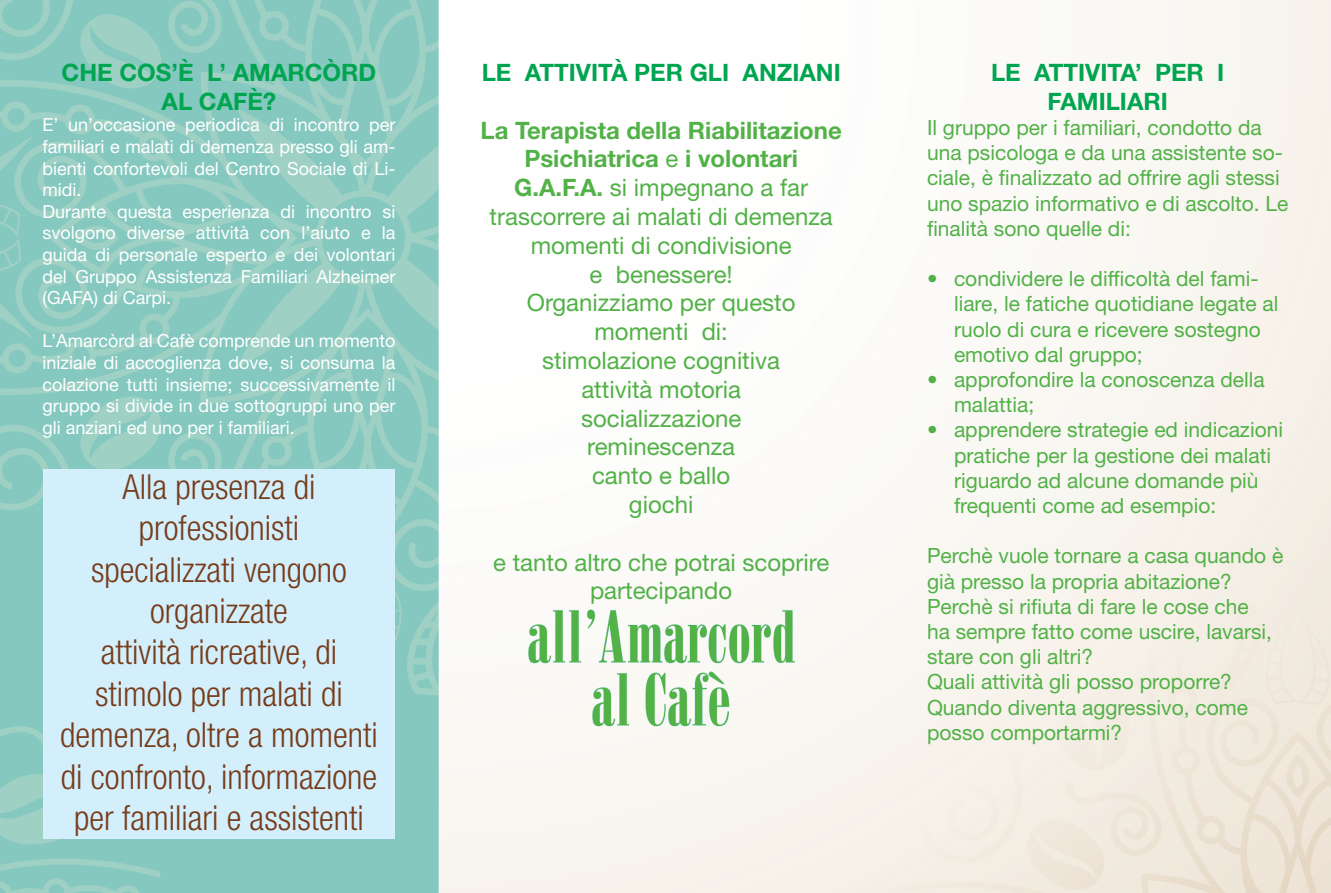
<style>
.page{position:relative;width:1331px;height:893px;background:#fff}
.page>*{position:absolute;margin:0;border:0;box-sizing:border-box;transform-origin:0 0}
.t1{font:72px/63px "Bodoni Poster Compressed";color:#52b147;text-align:center}
.t2{font:300 condensed 34.5px/41.4px "Helvetica Neue LT Std";color:#763c1b;text-align:center}
.t3{font:24px/28.8px "Helvetica Neue LT Std";color:#52b147;text-align:center}
.t4{font:700 24px/28.8px "Helvetica Neue LT Std";color:#00a54f;text-align:center}
.t5{font:21px/25.2px "Helvetica Neue LT Std";color:#52b147}
.t6{font:18px/21.6px "Helvetica Neue LT Std";color:#fff}
.s1{font-weight:700}
</style>
<div class="page">
<img style="left:0;top:0;width:1331px;height:893px">
<svg style="left:528px;top:609px;width:267px;height:55px"></svg>
<svg style="left:592px;top:673px;width:38px;height:54px"></svg>
<svg style="left:645px;top:671px;width:85px;height:56px"></svg>
<div style="left:43px;top:470px;width:352px;height:369px;background:#d3effb"></div>
<p class="t4" style="left:62px;top:57px;width:316px">CHE COS’È L’ AMARCÒRD<br>AL CAFÈ?</p>
<p class="t6" style="left:43px;top:114px;width:354px">E’ un’occasione periodica di incontro per familiari e malati di demenza presso gli am&shy;bienti confortevoli del Centro Sociale di Li&shy;midi.<br>Durante questa esperienza di incontro si svolgono diverse attività con l’aiuto e la guida di personale esperto e dei volontari del Gruppo Assistenza Familiari Alzheimer (GAFA) di Carpi.</p>
<p class="t6" style="left:43px;top:330px;width:354px;text-align:justify">L’Amarcòrd al Cafè comprende un momento iniziale di accoglienza dove, si consuma la colazione tutti insieme; successivamente il gruppo si divide in due sottogruppi uno per gli anziani ed uno per i familiari.</p>
<h2 class="t2" style="left:60px;top:466px;width:319px">Alla presenza di professionisti<br>specializzati vengono organizzate<br>attività ricreative, di stimolo per malati di demenza, oltre a momenti di confronto, informazione per familiari e assistenti</h2>
<p class="t4" style="left:482px;top:57px;width:360px">LE ATTIVITÀ PER GLI ANZIANI</p>
<p class="t3" style="left:480px;top:115px;width:363px"><span class="s1">La Terapista della Riabilitazione<br>Psichiatrica</span> e <span class="s1">i volontari<br>G.A.F.A.</span> si impegnano a far trascorrere ai malati di demenza momenti di condivisione<br>e benessere!<br>Organizziamo per questo momenti di:<br>stimolazione cognitiva<br>attività motoria<br>socializzazione<br>reminescenza<br>canto e ballo<br>giochi</p>
<p class="t3" style="left:493px;top:547px;width:338px">e tanto altro che potrai scoprire partecipando</p>
<h1 class="t1" style="left:527px;top:605px;width:269px">all’Amarcord al Cafè</h1>
<p class="t4" style="left:991px;top:57px;width:235px">LE ATTIVITA’ PER I<br>FAMILIARI</p>
<p class="t5" style="left:927px;top:115px;width:363px">Il gruppo per i familiari, condotto da una psicologa e da una assistente so&shy;ciale, è finalizzato ad offrire agli stessi uno spazio informativo e di ascolto. Le finalità sono quelle di:</p>
<p class="t5" style="left:954px;top:266px;width:326px;text-indent:-27px">• condividere le difficoltà del fami&shy;liare, le fatiche quotidiane legate al ruolo di cura e ricevere sostegno emotivo dal gruppo;</p>
<p class="t5" style="left:954px;top:367px;width:312px;text-indent:-27px">• approfondire la conoscenza della malattia;</p>
<p class="t5" style="left:954px;top:417px;width:331px;text-indent:-27px">• apprendere strategie ed indicazioni pratiche per la gestione dei malati riguardo ad alcune domande più frequenti come ad esempio:</p>
<p class="t5" style="left:927px;top:543px;width:358px">Perchè vuole tornare a casa quando è già presso la propria abitazione?<br>Perchè si rifiuta di fare le cose che<br>ha sempre fatto come uscire, lavarsi, stare con gli altri?<br>Quali attività gli posso proporre?<br>Quando diventa aggressivo, come posso comportarmi?</p>
</div>
